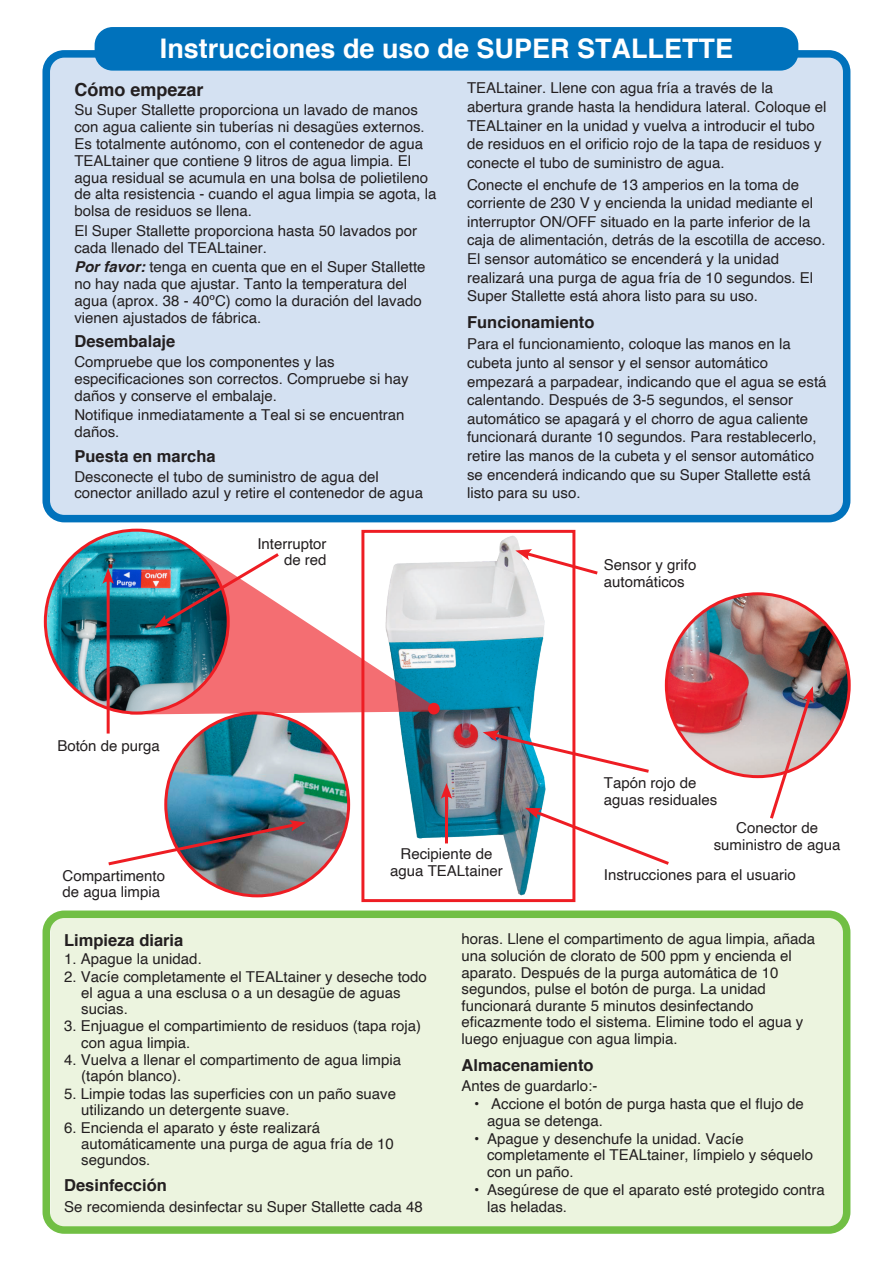
<style>
.page{position:relative;width:893px;height:1263px;background:#fff}
.page>*{position:absolute;margin:0;border:0;box-sizing:border-box;transform-origin:0 0}
.t1{font:700 27px "Helvetica";color:#fff}
.t2{font:700 18px "Helvetica";color:#231f20}
.t3{font:700 16.5px "Helvetica";color:#231f20}
.t4{font:15px/18.6px "Helvetica";color:#231f20}
.s1{font-weight:700;font-style:italic}
</style>
<div class="page">
<div style="left:43px;top:54px;width:802px;height:465px;background:#d4e1f2;border-radius:18px"></div>
<div style="left:50px;top:914px;width:795px;height:316px;background:#ecf4df;border-radius:18px"></div>
<div style="left:43px;top:910px;width:807px;height:324px;border:8px solid #71bf44;border-radius:18px"></div>
<div style="left:43px;top:50px;width:807px;height:472px;border:8px solid #0072bc;border-radius:18px"></div>
<div style="left:95px;top:27px;width:703px;height:44px;background:#0072bc;border-radius:18px"></div>
<img style="left:399px;top:536px;width:146px;height:360px">
<div style="left:361px;top:530px;width:214px;height:372px;border:3px solid #ee1d23"></div>
<svg style="left:147px;top:541px;width:287px;height:173px"></svg>
<img style="left:45px;top:530px;width:183px;height:183px">
<img style="left:666px;top:594px;width:183px;height:183px">
<img style="left:166px;top:713px;width:183px;height:183px">
<svg style="left:102px;top:568px;width:12px;height:16px"></svg>
<hr style="left:107px;top:578px;width:3px;height:155px;background:#ee1d23">
<svg style="left:154px;top:551px;width:127px;height:77px"></svg>
<svg style="left:525px;top:808px;width:144px;height:58px"></svg>
<svg style="left:515px;top:549px;width:83px;height:27px"></svg>
<svg style="left:108px;top:820px;width:198px;height:47px"></svg>
<svg style="left:441px;top:783px;width:11px;height:16px"></svg>
<hr style="left:445px;top:793px;width:3px;height:50px;background:#ee1d23">
<svg style="left:768px;top:686px;width:46px;height:133px"></svg>
<svg style="left:483px;top:730px;width:166px;height:44px"></svg>
<div style="left:428px;top:703px;width:12px;height:11px;background:#ee1d23;border-radius:50%"></div>
<h1 class="t1" style="left:160px;top:38px;width:575px">Instrucciones de uso de SUPER STALLETTE</h1>
<p class="t2" style="left:74px;top:82px;width:131px">Cómo empezar</p>
<p class="t4" style="left:74px;top:103px;width:363px;line-height:16.8px">Su Super Stallette proporciona un lavado de manos con agua caliente sin tuberías ni desagües externos.<br>Es totalmente autónomo, con el contenedor de agua TEALtainer que contiene 9 litros de agua limpia. El agua residual se acumula en una bolsa de polietileno de alta resistencia - cuando el agua limpia se agota, la bolsa de residuos se llena.</p>
<p class="t4" style="left:74px;top:223px;width:344px;line-height:16.8px">El Super Stallette proporciona hasta 50 lavados por cada llenado del TEALtainer.</p>
<p class="t4" style="left:74px;top:260px;width:353px;line-height:16.8px"><span class="s1">Por favor:</span> tenga en cuenta que en el Super Stallette no hay nada que ajustar. Tanto la temperatura del agua (aprox. 38 - 40ºC) como la duración del lavado vienen ajustados de fábrica.</p>
<p class="t3" style="left:74px;top:335px;width:102px">Desembalaje</p>
<p class="t4" style="left:74px;top:354px;width:336px;line-height:16.8px">Compruebe que los componentes y las especificaciones son correctos. Compruebe si hay daños y conserve el embalaje.</p>
<p class="t4" style="left:74px;top:408px;width:332px;line-height:16.8px">Notifique inmediatamente a Teal si se encuentran daños.</p>
<p class="t3" style="left:74px;top:449px;width:143px">Puesta en marcha</p>
<p class="t4" style="left:74px;top:469px;width:350px;line-height:16.8px">Desconecte el tubo de suministro de agua del conector anillado azul y retire el contenedor de agua</p>
<p class="t4" style="left:467px;top:80px;width:361px">TEALtainer. Llene con agua fría a través de la abertura grande hasta la hendidura lateral. Coloque el TEALtainer en la unidad y vuelva a introducir el tubo de residuos en el orificio rojo de la tapa de residuos y conecte el tubo de suministro de agua.</p>
<p class="t4" style="left:467px;top:176px;width:360px">Conecte el enchufe de 13 amperios en la toma de corriente de 230 V y encienda la unidad mediante el interruptor ON/OFF situado en la parte inferior de la caja de alimentación, detrás de la escotilla de acceso.<br>El sensor automático se encenderá y la unidad realizará una purga de agua fría de 10 segundos. El Super Stallette está ahora listo para su uso.</p>
<p class="t3" style="left:467px;top:315px;width:129px">Funcionamiento</p>
<p class="t4" style="left:467px;top:336px;width:361px">Para el funcionamiento, coloque las manos en la cubeta junto al sensor y el sensor automático empezará a parpadear, indicando que el agua se está calentando. Después de 3-5 segundos, el sensor automático se apagará y el chorro de agua caliente funcionará durante 10 segundos. Para restablecerlo, retire las manos de la cubeta y el sensor automático se encenderá indicando que su Super Stallette está listo para su uso.</p>
<p class="t4" style="left:57px;top:737px;width:104px">Botón de purga</p>
<p class="t4" style="left:257px;top:536px;width:71px;line-height:16.5px;text-align:right">Interruptor de red</p>
<p class="t4" style="left:604px;top:558px;width:94px;line-height:16.5px">Sensor y grifo automáticos</p>
<p class="t4" style="left:604px;top:775px;width:115px;line-height:16.5px">Tapón rojo de aguas residuales</p>
<p class="t4" style="left:714px;top:821px;width:128px;line-height:16.5px;text-align:center">Conector de suministro de agua</p>
<p class="t4" style="left:390px;top:847px;width:114px;line-height:16.5px;text-align:center">Recipiente de agua TEALtainer</p>
<p class="t4" style="left:63px;top:868px;width:104px;line-height:16.5px">Compartimento de agua limpia</p>
<p class="t4" style="left:604px;top:866px;width:193px">Instrucciones para el usuario</p>
<p class="t3" style="left:64px;top:933px;width:121px">Limpieza diaria</p>
<p class="t4" style="left:64px;top:950px;width:139px">1. Apague la unidad.</p>
<p class="t4" style="left:81px;top:969px;width:347px;line-height:16px;text-indent:-17px">2. Vacíe completamente el TEALtainer y deseche todo el agua a una esclusa o a un desagüe de aguas sucias.</p>
<p class="t4" style="left:81px;top:1019px;width:341px;line-height:16px;text-indent:-17px">3. Enjuague el compartimiento de residuos (tapa roja) con agua limpia.</p>
<p class="t4" style="left:81px;top:1053px;width:321px;line-height:16px;text-indent:-17px">4. Vuelva a llenar el compartimento de agua limpia (tapón blanco).</p>
<p class="t4" style="left:81px;top:1086px;width:316px;line-height:16px;text-indent:-17px">5. Limpie todas las superficies con un paño suave utilizando un detergente suave.</p>
<p class="t4" style="left:81px;top:1120px;width:314px;line-height:16px;text-indent:-17px">6. Encienda el aparato y éste realizará automáticamente una purga de agua fría de 10 segundos.</p>
<p class="t3" style="left:64px;top:1179px;width:104px">Desinfección</p>
<p class="t4" style="left:64px;top:1198px;width:360px">Se recomienda desinfectar su Super Stallette cada 48</p>
<p class="t4" style="left:461px;top:932px;width:355px;line-height:16.6px">horas. Llene el compartimento de agua limpia, añada una solución de clorato de 500 ppm y encienda el aparato. Después de la purga automática de 10 segundos, pulse el botón de purga. La unidad funcionará durante 5 minutos desinfectando eficazmente todo el sistema. Elimine todo el agua y luego enjuague con agua limpia.</p>
<p class="t3" style="left:461px;top:1058px;width:134px">Almacenamiento</p>
<p class="t4" style="left:461px;top:1077px;width:137px">Antes de guardarlo:-</p>
<p class="t4" style="left:487px;top:1096px;width:318px;line-height:16.6px;text-indent:-13px">• Accione el botón de purga hasta que el flujo de agua se detenga.</p>
<p class="t4" style="left:487px;top:1131px;width:328px;line-height:16.6px;text-indent:-13px">• Apague y desenchufe la unidad. Vacíe completamente el TEALtainer, límpielo y séquelo con un paño.</p>
<p class="t4" style="left:487px;top:1182px;width:339px;line-height:16.6px;text-indent:-13px">• Asegúrese de que el aparato esté protegido contra las heladas.</p>
</div>
